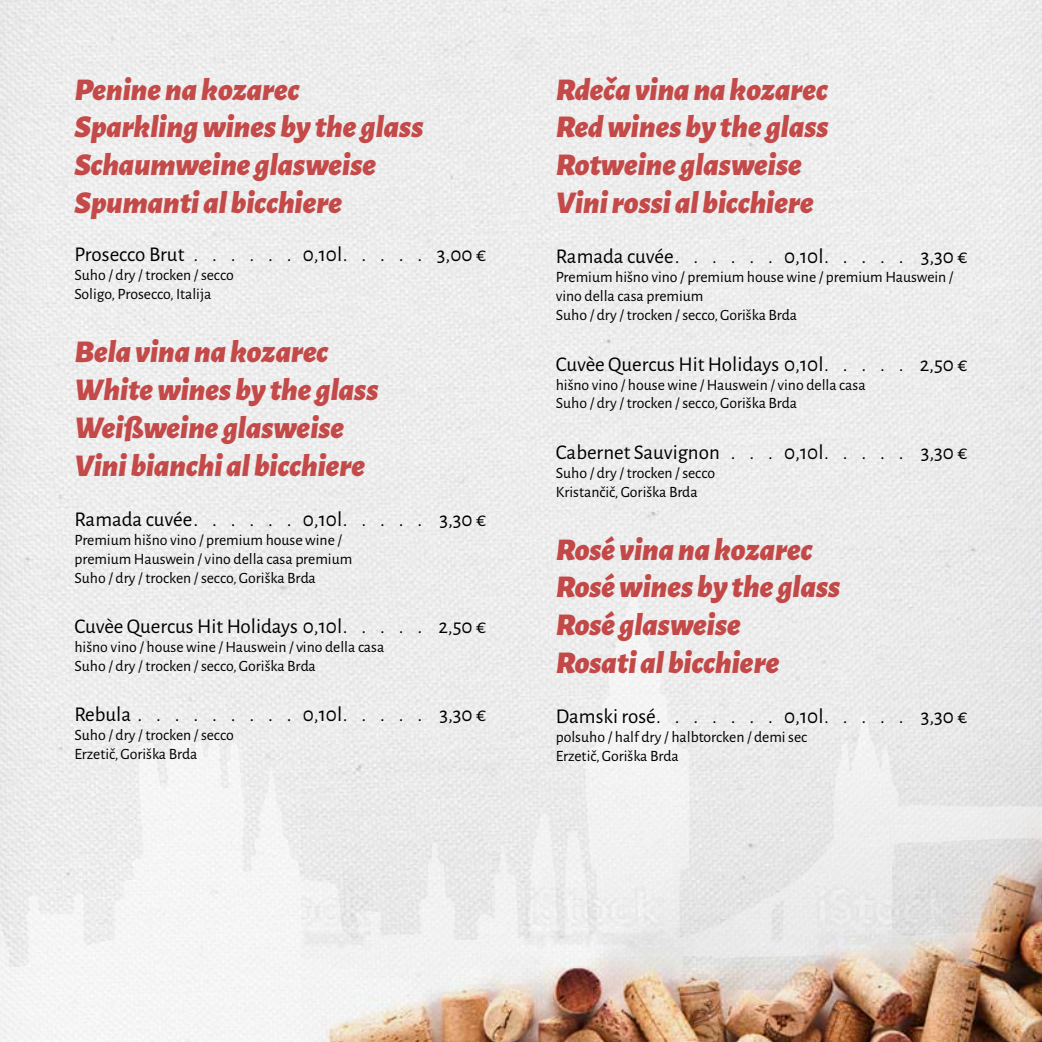
<style>
.page{position:relative;width:1042px;height:1042px;background:#fff}
.page>*{position:absolute;margin:0;border:0;box-sizing:border-box;transform-origin:0 0}
.t1{font:italic 900 31.5px/37.8px "Alegreya Sans";color:#c34a48}
.t2{font:21px "Alegreya Sans";color:#000}
.t3{font:15.75px/18.9px "Alegreya Sans";color:#000}
</style>
<div class="page">
<div style="left:0;top:0;width:1042px;height:583px;background:#ececec"></div>
<svg style="left:0;top:583px;width:301px;height:459px;fill:#f1f1f1"></svg>
<img style="left:301px;top:474px;width:741px;height:568px">
<h1 class="t1" style="left:74px;top:68px;width:351px">Penine na kozarec<br>Sparkling wines by the glass<br>Schaumweine glasweise<br>Spumanti al bicchiere</h1>
<h2 class="t2" style="left:74px;top:240px;width:111px">Prosecco Brut</h2>
<h2 class="t2" style="left:303px;top:240px;width:41px">0,10l</h2>
<h2 class="t2" style="left:437px;top:240px;width:51px">3,00 €</h2>
<p class="t3" style="left:74px;top:265px;width:161px">Suho / dry / trocken / secco<br>Soligo, Prosecco, Italija</p>
<h1 class="t1" style="left:74px;top:331px;width:306px">Bela vina na kozarec<br>White wines by the glass<br>Weißweine glasweise<br>Vini bianchi al bicchiere</h1>
<h2 class="t2" style="left:74px;top:505px;width:119px">Ramada cuvée</h2>
<h2 class="t2" style="left:303px;top:505px;width:41px">0,10l</h2>
<h2 class="t2" style="left:439px;top:505px;width:48px">3,30 €</h2>
<p class="t3" style="left:74px;top:530px;width:279px">Premium hišno vino / premium house wine / premium Hauswein / vino della casa premium<br>Suho / dry / trocken / secco, Goriška Brda</p>
<h2 class="t2" style="left:74px;top:612px;width:269px">Cuvèe Quercus Hit Holidays 0,10l</h2>
<h2 class="t2" style="left:438px;top:612px;width:49px">2,50 €</h2>
<p class="t3" style="left:74px;top:637px;width:311px">hišno vino / house wine / Hauswein / vino della casa<br>Suho / dry / trocken / secco, Goriška Brda</p>
<h2 class="t2" style="left:74px;top:700px;width:269px">Rebula . . . . . . . . . 0,10l</h2>
<h2 class="t2" style="left:439px;top:700px;width:48px">3,30 €</h2>
<p class="t3" style="left:74px;top:725px;width:161px">Suho / dry / trocken / secco<br>Erzetič, Goriška Brda</p>
<h1 class="t1" style="left:556px;top:68px;width:274px">Rdeča vina na kozarec<br>Red wines by the glass<br>Rotweine glasweise<br>Vini rossi al bicchiere</h1>
<h2 class="t2" style="left:556px;top:242px;width:119px">Ramada cuvée</h2>
<h2 class="t2" style="left:784px;top:242px;width:41px">0,10l</h2>
<h2 class="t2" style="left:920px;top:242px;width:48px">3,30 €</h2>
<p class="t3" style="left:556px;top:267px;width:399px">Premium hišno vino / premium house wine / premium Hauswein / vino della casa premium<br>Suho / dry / trocken / secco, Goriška Brda</p>
<h2 class="t2" style="left:556px;top:350px;width:269px">Cuvèe Quercus Hit Holidays 0,10l</h2>
<h2 class="t2" style="left:919px;top:350px;width:49px">2,50 €</h2>
<p class="t3" style="left:556px;top:374px;width:311px">hišno vino / house wine / Hauswein / vino della casa<br>Suho / dry / trocken / secco, Goriška Brda</p>
<h2 class="t2" style="left:556px;top:438px;width:166px">Cabernet Sauvignon</h2>
<h2 class="t2" style="left:784px;top:438px;width:41px">0,10l</h2>
<h2 class="t2" style="left:920px;top:438px;width:48px">3,30 €</h2>
<p class="t3" style="left:556px;top:462px;width:161px">Suho / dry / trocken / secco<br>Kristančič, Goriška Brda</p>
<h1 class="t1" style="left:556px;top:528px;width:286px">Rosé vina na kozarec<br>Rosé wines by the glass<br>Rosé glasweise<br>Rosati al bicchiere</h1>
<h2 class="t2" style="left:556px;top:702px;width:101px">Damski rosé</h2>
<h2 class="t2" style="left:784px;top:702px;width:41px">0,10l</h2>
<h2 class="t2" style="left:920px;top:702px;width:48px">3,30 €</h2>
<p class="t3" style="left:556px;top:727px;width:253px">polsuho / half dry / halbtorcken / demi sec<br>Erzetič, Goriška Brda</p>
</div>
